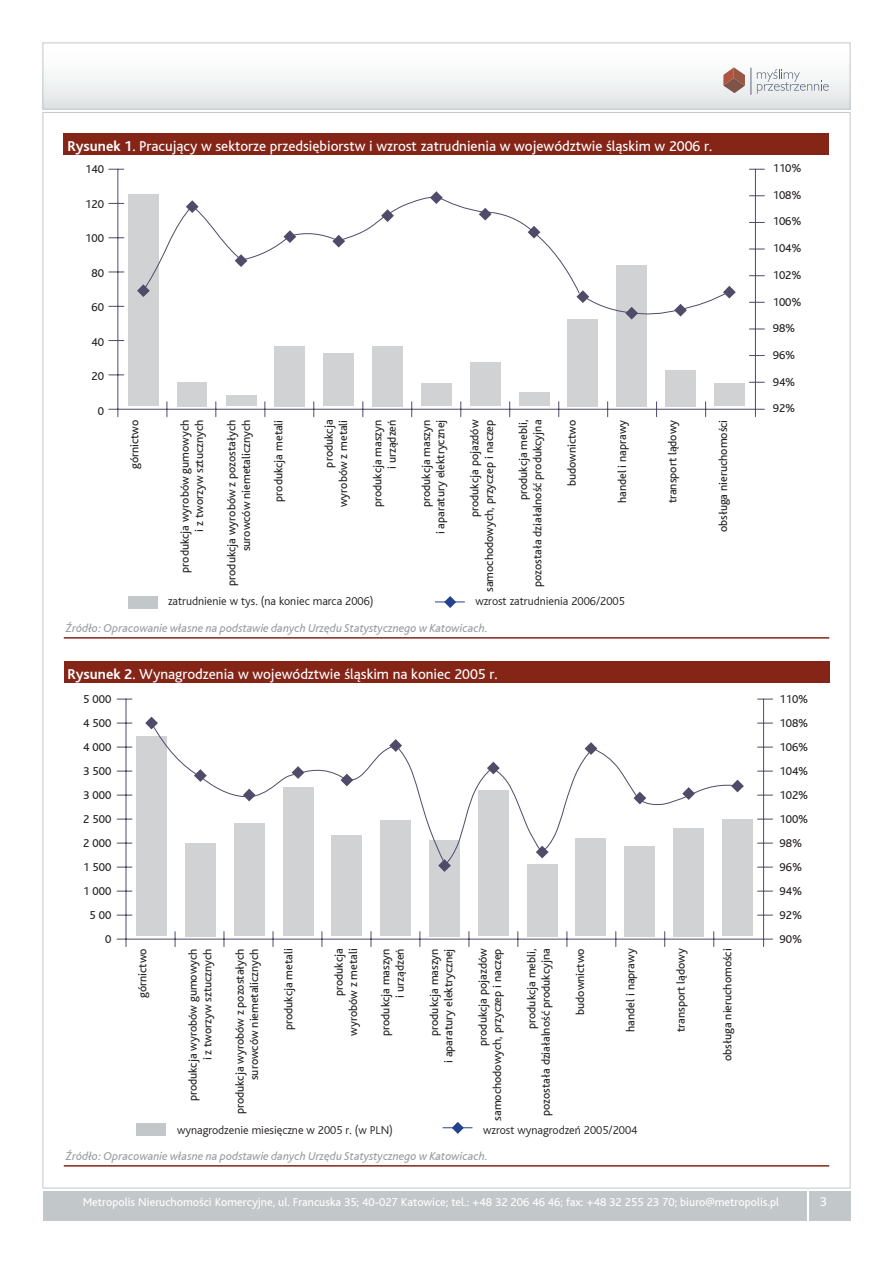
<style>
.page{position:relative;width:893px;height:1263px;background:#fff}
.page>*{position:absolute;margin:0;border:0;box-sizing:border-box;transform-origin:0 0}
.t1{font:15px "Bliss";color:#fff}
.t2{font:13.5px "Bliss";color:#fff}
.t3{font:12px/24px "Bliss";color:#231f20;text-align:right}
.t4{font:italic 12px "Bliss";color:#969da0}
.t5{font:300 12px "Bliss";color:#231f20}
.t6{font:12px "Bliss";color:#fff}
.s1{font-weight:700}
</style>
<div class="page">
<div style="left:43px;top:1191px;width:807px;height:29px;background:#c2c7c9"></div>
<div style="left:43px;top:43px;width:807px;height:66px;background:linear-gradient(to bottom,#fff,#e2e5e6)"></div>
<div style="left:43px;top:43px;width:807px;height:67px;border:1px solid #c2c7c9"></div>
<svg style="left:723px;top:67px;width:22px;height:26px"></svg>
<svg style="left:751px;top:68px;width:78px;height:27px"></svg>
<svg style="left:808px;top:1191px;width:1px;height:29px"></svg>
<div style="left:64px;top:134px;width:765px;height:21px;background:#852518"></div>
<svg style="left:108px;top:168px;width:657px;height:249px"></svg>
<svg style="left:723px;top:286px;width:13px;height:12px"></svg>
<svg style="left:625px;top:307px;width:13px;height:12px"></svg>
<svg style="left:674px;top:304px;width:13px;height:12px"></svg>
<svg style="left:528px;top:226px;width:12px;height:12px"></svg>
<svg style="left:479px;top:208px;width:13px;height:12px"></svg>
<svg style="left:576px;top:290px;width:13px;height:13px"></svg>
<svg style="left:430px;top:191px;width:13px;height:13px"></svg>
<svg style="left:381px;top:209px;width:13px;height:13px"></svg>
<svg style="left:332px;top:235px;width:13px;height:12px"></svg>
<svg style="left:283px;top:230px;width:13px;height:13px"></svg>
<svg style="left:235px;top:254px;width:12px;height:13px"></svg>
<svg style="left:186px;top:200px;width:13px;height:13px"></svg>
<svg style="left:137px;top:284px;width:13px;height:13px"></svg>
<div style="left:128px;top:596px;width:29px;height:13px;background:#c2c7c9"></div>
<svg style="left:444px;top:596px;width:12px;height:12px"></svg>
<hr style="left:435px;top:601px;width:30px;height:1px;background:#25408f">
<svg style="left:116px;top:698px;width:657px;height:249px"></svg>
<svg style="left:389px;top:739px;width:13px;height:13px"></svg>
<svg style="left:145px;top:717px;width:13px;height:12px"></svg>
<svg style="left:194px;top:769px;width:13px;height:13px"></svg>
<svg style="left:243px;top:789px;width:13px;height:12px"></svg>
<svg style="left:292px;top:766px;width:12px;height:13px"></svg>
<svg style="left:341px;top:774px;width:12px;height:12px"></svg>
<svg style="left:438px;top:859px;width:13px;height:13px"></svg>
<svg style="left:487px;top:762px;width:13px;height:12px"></svg>
<svg style="left:536px;top:846px;width:13px;height:12px"></svg>
<svg style="left:585px;top:742px;width:12px;height:13px"></svg>
<svg style="left:633px;top:792px;width:13px;height:12px"></svg>
<svg style="left:731px;top:780px;width:13px;height:12px"></svg>
<svg style="left:682px;top:787px;width:13px;height:13px"></svg>
<div style="left:137px;top:1123px;width:29px;height:13px;background:#c2c7c9"></div>
<svg style="left:443px;top:1122px;width:29px;height:12px"></svg>
<hr style="left:64px;top:637px;width:765px;height:2px;background:#852518">
<div style="left:64px;top:662px;width:765px;height:21px;background:#852518"></div>
<hr style="left:64px;top:1165px;width:765px;height:1px;background:#852518">
<p class="t1" style="left:67px;top:137px;width:646px"><span class="s1">Rysunek 1</span>. Pracujący w sektorze przedsiębiorstw i wzrost zatrudnienia w województwie śląskim w 2006 r.</p>
<p class="t3" style="left:85px;top:157px;width:20px">140</p>
<p class="t3" style="left:85px;top:192px;width:20px">120</p>
<p class="t3" style="left:85px;top:226px;width:20px">100</p>
<p class="t3" style="left:92px;top:261px;width:14px">80</p>
<p class="t3" style="left:92px;top:295px;width:14px">60</p>
<p class="t3" style="left:92px;top:330px;width:14px">40</p>
<p class="t3" style="left:92px;top:364px;width:14px">20</p>
<p class="t3" style="left:98px;top:399px;width:8px">0</p>
<p class="t3" style="left:122px;top:469px;width:51px;rotate:-90deg">górnictwo</p>
<p class="t3" style="left:178px;top:573px;width:154px;line-height:14.4px;rotate:-90deg">produkcja wyrobów gumowych i z tworzyw sztucznych</p>
<p class="t3" style="left:224px;top:586px;width:167px;line-height:14.4px;rotate:-90deg">produkcja wyrobów z pozostałych surowców niemetalicznych</p>
<p class="t3" style="left:266px;top:502px;width:83px;rotate:-90deg">produkcja metali</p>
<p class="t3" style="left:322px;top:507px;width:89px;line-height:14.4px;rotate:-90deg">produkcja wyrobów z metali</p>
<p class="t3" style="left:370px;top:507px;width:89px;line-height:14.4px;rotate:-90deg">produkcja maszyn i urządzeń</p>
<p class="t3" style="left:419px;top:534px;width:116px;line-height:14.4px;rotate:-90deg">produkcja maszyn<br>i aparatury elektrycznej</p>
<p class="t3" style="left:467px;top:592px;width:174px;line-height:14.4px;rotate:-90deg">produkcja pojazdów samochodowych, przyczep i naczep</p>
<p class="t3" style="left:516px;top:587px;width:169px;line-height:14.4px;rotate:-90deg">produkcja mebli,<br>pozostała działalność produkcyjna</p>
<p class="t3" style="left:560px;top:486px;width:68px;rotate:-90deg">budownictwo</p>
<p class="t3" style="left:610px;top:503px;width:85px;rotate:-90deg">handel i naprawy</p>
<p class="t3" style="left:661px;top:503px;width:85px;rotate:-90deg">transport lądowy</p>
<p class="t3" style="left:711px;top:532px;width:114px;rotate:-90deg">obsługa nieruchomości</p>
<p class="t5" style="left:168px;top:594px;width:207px">zatrudnienie w tys. (na koniec marca 2006)</p>
<p class="t5" style="left:475px;top:594px;width:151px">wzrost zatrudnienia 2006/2005</p>
<p class="t4" style="left:66px;top:621px;width:424px">Źródło: Opracowanie własne na podstawie danych Urzędu Statystycznego w Katowicach.</p>
<p class="t1" style="left:67px;top:665px;width:432px"><span class="s1">Rysunek 2</span>. Wynagrodzenia w województwie śląskim na koniec 2005 r.</p>
<p class="t3" style="left:83px;top:687px;width:30px">5 000<br>4 500<br>4 000<br>3 500<br>3 000<br>2 500<br>2 000<br>1 500<br>1 000<br>5 00<br>0</p>
<p class="t3" style="left:131px;top:998px;width:51px;rotate:-90deg">górnictwo</p>
<p class="t3" style="left:186px;top:1101px;width:154px;line-height:14.4px;rotate:-90deg">produkcja wyrobów gumowych i z tworzyw sztucznych</p>
<p class="t3" style="left:233px;top:1114px;width:167px;line-height:14.4px;rotate:-90deg">produkcja wyrobów z pozostałych surowców niemetalicznych</p>
<p class="t3" style="left:276px;top:1030px;width:83px;rotate:-90deg">produkcja metali</p>
<p class="t3" style="left:332px;top:1036px;width:89px;line-height:14.4px;rotate:-90deg">produkcja wyrobów z metali</p>
<p class="t3" style="left:378px;top:1036px;width:89px;line-height:14.4px;rotate:-90deg">produkcja maszyn i urządzeń</p>
<p class="t3" style="left:427px;top:1063px;width:116px;line-height:14.4px;rotate:-90deg">produkcja maszyn<br>i aparatury elektrycznej</p>
<p class="t3" style="left:476px;top:1120px;width:174px;line-height:14.4px;rotate:-90deg">produkcja pojazdów samochodowych, przyczep i naczep</p>
<p class="t3" style="left:524px;top:1116px;width:169px;line-height:14.4px;rotate:-90deg">produkcja mebli,<br>pozostała działalność produkcyjna</p>
<p class="t3" style="left:568px;top:1015px;width:68px;rotate:-90deg">budownictwo</p>
<p class="t3" style="left:618px;top:1032px;width:85px;rotate:-90deg">handel i naprawy</p>
<p class="t3" style="left:669px;top:1032px;width:85px;rotate:-90deg">transport lądowy</p>
<p class="t3" style="left:716px;top:1061px;width:114px;rotate:-90deg">obsługa nieruchomości</p>
<p class="t5" style="left:177px;top:1123px;width:217px">wynagrodzenie miesięczne w 2005 r. (w PLN)</p>
<p class="t5" style="left:483px;top:1123px;width:156px">wzrost wynagrodzeń 2005/2004</p>
<p class="t4" style="left:66px;top:1149px;width:424px">Źródło: Opracowanie własne na podstawie danych Urzędu Statystycznego w Katowicach.</p>
<p class="t3" style="left:773px;top:156px;width:30px">110%</p>
<p class="t3" style="left:773px;top:183px;width:30px">108%</p>
<p class="t3" style="left:773px;top:209px;width:30px">106%</p>
<p class="t3" style="left:773px;top:236px;width:30px">104%</p>
<p class="t3" style="left:773px;top:263px;width:30px">102%</p>
<p class="t3" style="left:773px;top:290px;width:30px">100%</p>
<p class="t3" style="left:773px;top:316px;width:24px">98%</p>
<p class="t3" style="left:773px;top:343px;width:24px">96%</p>
<p class="t3" style="left:773px;top:370px;width:24px">94%</p>
<p class="t3" style="left:773px;top:396px;width:24px">92%</p>
<p class="t3" style="left:779px;top:686px;width:30px;text-align:left">110%<br>108%<br>106%<br>104%<br>102%<br>100%<br>98%<br>96%<br>94%<br>92%<br>90%</p>
<p class="t6" style="left:83px;top:1195px;width:698px">Metropolis Nieruchomości Komercyjne, ul. Francuska 35; 40-027 Katowice; tel.: +48 32 206 46 46; fax: +48 32 255 23 70; biuro@metropolis.pl</p>
<p class="t2" style="left:820px;top:1194px;width:9px">3</p>
</div>
